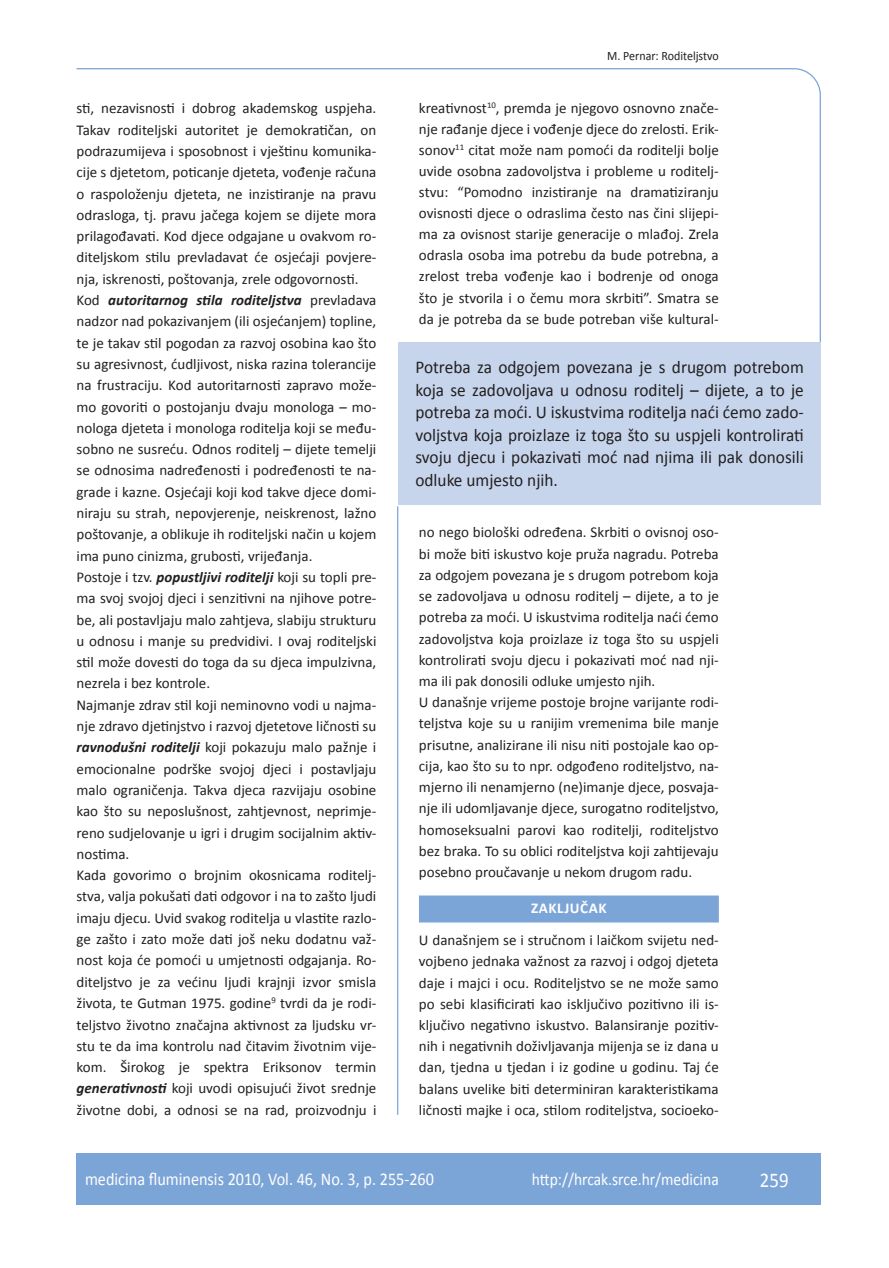
<style>
.page{position:relative;width:889px;height:1268px;background:#fff}
.page>*{position:absolute;margin:0;border:0;box-sizing:border-box;transform-origin:0 0}
.t1{font:21px "Calibri";color:#fff;scale:.9 1}
.t2{font:18px/22.5px "Calibri";color:#231f20;text-align:justify;scale:.96 1}
.t3{font:18px "Calibri";color:#fff;scale:.9 1}
.t4{font:17.25px "Calibri";color:#fff;scale:.9 1}
.t5{font:15px/21.3px "Calibri";color:#231f20}
.t6{font:700 15px "Calibri";letter-spacing:.04em;color:#fff}
.t7{font:12.75px "Calibri";color:#231f20;scale:.94 1}
.s1{font-weight:700;font-style:italic}
</style>
<div class="page">
<svg style="left:76px;top:68px;width:745px;height:274px"></svg>
<hr style="left:397px;top:506px;width:1px;height:608px;background:#7ca5d7">
<div style="left:77px;top:1152px;width:744px;height:51px;background:#7ca5d7"></div>
<div style="left:398px;top:342px;width:423px;height:163px;background:#c6d5ec"></div>
<div style="left:419px;top:895px;width:300px;height:27px;background:#7ca5d7"></div>
<p class="t7" style="left:607px;top:47px;width:120px">M. Pernar: Roditeljstvo</p>
<p class="t5" style="left:77px;top:97px;width:301px">sti, nezavisnosti i dobrog akademskog uspjeha.<br>Takav roditeljski autoritet je demokratičan, on podrazumijeva i sposobnost i vještinu komunika&shy;cije s djetetom, poticanje djeteta, vođenje računa o raspoloženju djeteta, ne inzistiranje na pravu odrasloga, tj. pravu jačega kojem se dijete mora prilagođavati. Kod djece odgajane u ovakvom ro&shy;diteljskom stilu prevladavat će osjećaji povjere&shy;nja, iskrenosti, poštovanja, zrele odgovornosti.<br>Kod <span class="s1">autoritarnog stila roditeljstva</span> prevladava nadzor nad pokazivanjem (ili osjećanjem) topline, te je takav stil pogodan za razvoj osobina kao što su agresivnost, ćudljivost, niska razina tolerancije na frustraciju. Kod autoritarnosti zapravo može&shy;mo govoriti o postojanju dvaju monologa – mo&shy;nologa djeteta i monologa roditelja koji se među&shy;sobno ne susreću. Odnos roditelj – dijete temelji se odnosima nadređenosti i podređenosti te na&shy;grade i kazne. Osjećaji koji kod takve djece domi&shy;niraju su strah, nepovjerenje, neiskrenost, lažno poštovanje, a oblikuje ih roditeljski način u kojem ima puno cinizma, grubosti, vrijeđanja.<br>Postoje i tzv. <span class="s1">popustljivi roditelji</span> koji su topli pre&shy;ma svoj svojoj djeci i senzitivni na njihove potre&shy;be, ali postavljaju malo zahtjeva, slabiju strukturu u odnosu i manje su predvidivi. I ovaj roditeljski stil može dovesti do toga da su djeca impulzivna, nezrela i bez kontrole.<br>Najmanje zdrav stil koji neminovno vodi u najma&shy;nje zdravo djetinjstvo i razvoj djetetove ličnosti su <span class="s1">ravnodušni roditelji</span> koji pokazuju malo pažnje i emocionalne podrške svojoj djeci i postavljaju malo ograničenja. Takva djeca razvijaju osobine kao što su neposlušnost, zahtjevnost, neprimje&shy;reno sudjelovanje u igri i drugim socijalnim aktiv&shy;nostima.<br>Kada govorimo o brojnim okosnicama roditelj&shy;stva, valja pokušati dati odgovor i na to zašto ljudi imaju djecu. Uvid svakog roditelja u vlastite razlo&shy;ge zašto i zato može dati još neku dodatnu važ&shy;nost koja će pomoći u umjetnosti odgajanja. Ro&shy;diteljstvo je za većinu ljudi krajnji izvor smisla života, te Gutman 1975. godine<sup>9</sup> tvrdi da je rodi&shy;teljstvo životno značajna aktivnost za ljudsku vr&shy;stu te da ima kontrolu nad čitavim životnim vije&shy;kom. Širokog je spektra Eriksonov termin <span class="s1">generativnosti</span> koji uvodi opisujući život srednje životne dobi, a odnosi se na rad, proizvodnju i</p>
<p class="t5" style="left:419px;top:97px;width:301px;text-align:justify">kreativnost<sup>10</sup>, premda je njegovo osnovno znače&shy;nje rađanje djece i vođenje djece do zrelosti. Erik&shy;sonov<sup>11</sup> citat može nam pomoći da roditelji bolje uvide osobna zadovoljstva i probleme u roditelj&shy;stvu: “Pomodno inzistiranje na dramatiziranju ovisnosti djece o odraslima često nas čini slijepi&shy;ma za ovisnost starije generacije o mlađoj. Zrela odrasla osoba ima potrebu da bude potrebna, a zrelost treba vođenje kao i bodrenje od onoga što je stvorila i o čemu mora skrbiti”. Smatra se da je potreba da se bude potreban više kultural-</p>
<p class="t2" style="left:415px;top:355px;width:406px">Potreba za odgojem povezana je s drugom potrebom koja se zadovoljava u odnosu roditelj – dijete, a to je potreba za moći. U iskustvima roditelja naći ćemo zado&shy;voljstva koja proizlaze iz toga što su uspjeli kontrolirati svoju djecu i pokazivati moć nad njima ili pak donosili odluke umjesto njih.</p>
<p class="t5" style="left:419px;top:521px;width:301px">no nego biološki određena. Skrbiti o ovisnoj oso&shy;bi može biti iskustvo koje pruža nagradu. Potreba za odgojem povezana je s drugom potrebom koja se zadovoljava u odnosu roditelj – dijete, a to je potreba za moći. U iskustvima roditelja naći ćemo zadovoljstva koja proizlaze iz toga što su uspjeli kontrolirati svoju djecu i pokazivati moć nad nji&shy;ma ili pak donosili odluke umjesto njih.<br>U današnje vrijeme postoje brojne varijante rodi&shy;teljstva koje su u ranijim vremenima bile manje prisutne, analizirane ili nisu niti postojale kao op&shy;cija, kao što su to npr. odgođeno roditeljstvo, na&shy;mjerno ili nenamjerno (ne)imanje djece, posvaja&shy;nje ili udomljavanje djece, surogatno roditeljstvo, homoseksualni parovi kao roditelji, roditeljstvo bez braka. To su oblici roditeljstva koji zahtijevaju posebno proučavanje u nekom drugom radu.</p>
<p class="t6" style="left:531px;top:898px;width:77px">ZAKLJUČAK</p>
<p class="t5" style="left:419px;top:928px;width:301px;text-align:justify">U današnjem se i stručnom i laičkom svijetu ned&shy;vojbeno jednaka važnost za razvoj i odgoj djeteta daje i majci i ocu. Roditeljstvo se ne može samo po sebi klasificirati kao isključivo pozitivno ili is&shy;ključivo negativno iskustvo. Balansiranje pozitiv&shy;nih i negativnih doživljavanja mijenja se iz dana u dan, tjedna u tjedan i iz godine u godinu. Taj će balans uvelike biti determiniran karakteristikama ličnosti majke i oca, stilom roditeljstva, socioeko-</p>
<p class="t3" style="left:85px;top:1167px;width:389px">medicina fluminensis 2010, Vol. 46, No. 3, p. 255-260</p>
<p class="t4" style="left:532px;top:1168px;width:209px">http://hrcak.srce.hr/medicina</p>
<h1 class="t1" style="left:760px;top:1166px;width:33px">259</h1>
</div>
